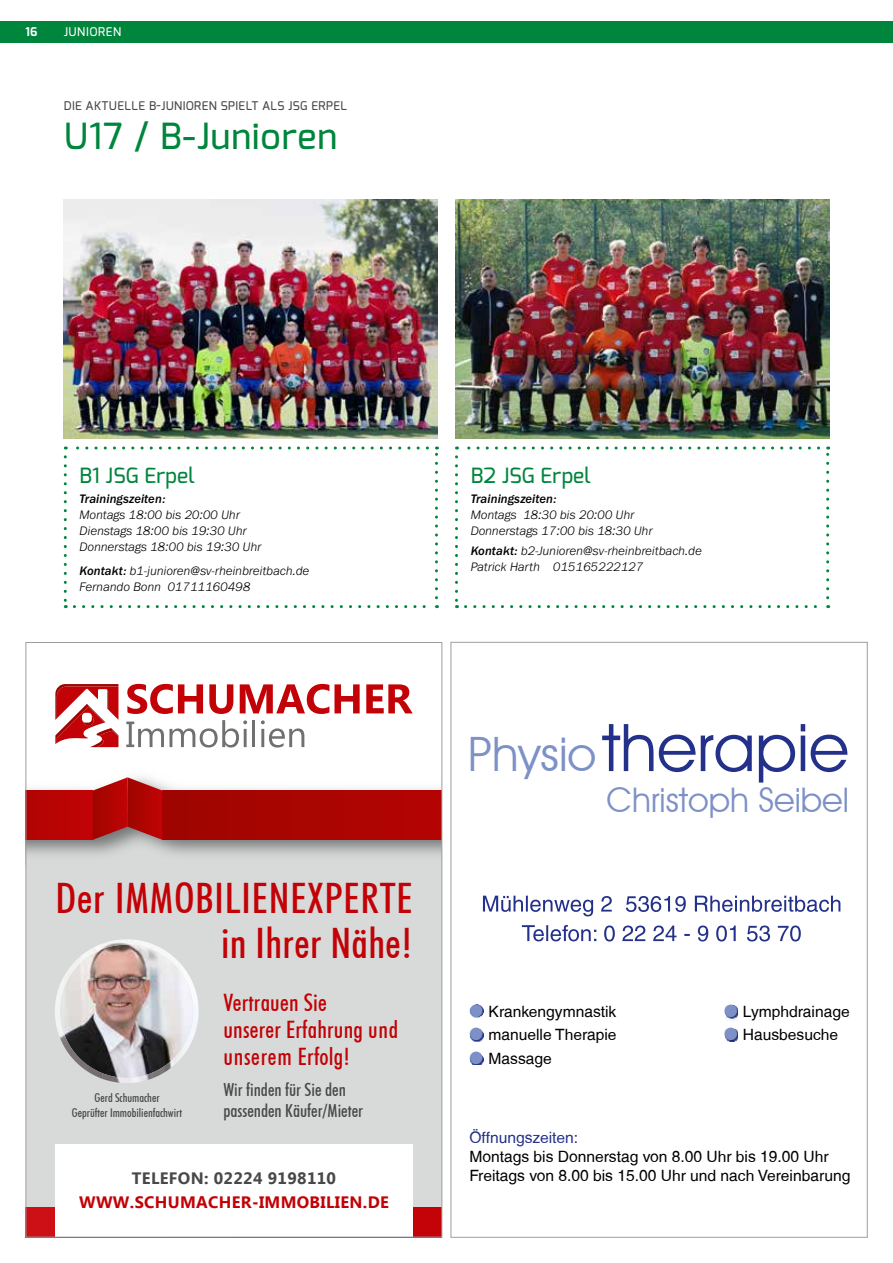
<style>
.page{position:relative;width:893px;height:1263px;background:#fff}
.page>*{position:absolute;margin:0;border:0;box-sizing:border-box;transform-origin:0 0}
.t1{font:66.15px "Avant Garde IT Cby BT";color:#23318a}
.t2{font:500 condensed 42px/45px "Futura BT";letter-spacing:.02em;color:#c20206;text-align:right}
.t3{font:500 36px "Exo";letter-spacing:.03em;color:#00853d}
.t4{font:33.9px "Avant Garde IT Cby BT";color:#7d91c6}
.t5{font:500 condensed 24px/27px "Futura BT";letter-spacing:.01em;color:#c20206}
.t6{font:500 21px "Exo";letter-spacing:.01em;color:#00853d}
.t7{font:500 condensed 18px/21.6px "Futura BT";color:#474847}
.t8{font:700 16.5px "Ebrima";letter-spacing:.02em;color:#c20206}
.t9{font:700 16.5px "Ebrima";letter-spacing:.02em;color:#474847}
.t10{font:15.6px/18.8px "Helvetica";color:#000}
.t11{font:15.6px "Helvetica";color:#23318a}
.t12{font:13.5px/23.7px "Zapf Dingbats IT Cby BT";color:#7d91c6;text-align:justify}
.t13{font:italic 300 12.75px/15.8px "Franklin Gothic URW";letter-spacing:.005em;color:#000}
.t14{font:12.75px "Franklin Gothic URW Med Ita";letter-spacing:.005em;color:#000}
.t15{font:500 condensed 12px/15px "Futura BT";color:#474847;text-align:center}
.t16{font:500 12px "Exo";letter-spacing:.03em;color:#474847}
.t17{font:500 12px "Exo";letter-spacing:.05em;color:#fff}
.t18{font:700 12px "Exo";color:#fff}
.s1{font-family:"Franklin Gothic URW Med Ita";font-weight:400;font-style:normal}
.s2{font-size:47.4px;color:#7d91c6}
</style>
<div class="page">
<div style="left:0;top:21px;width:893px;height:22px;background:#00853d"></div>
<svg style="left:64px;top:457px;width:3px;height:151px"></svg>
<svg style="left:74px;top:605px;width:363px;height:3px"></svg>
<svg style="left:435px;top:446px;width:3px;height:152px"></svg>
<svg style="left:65px;top:446px;width:362px;height:3px"></svg>
<svg style="left:455px;top:457px;width:3px;height:151px"></svg>
<svg style="left:466px;top:605px;width:363px;height:3px"></svg>
<svg style="left:826px;top:446px;width:3px;height:152px"></svg>
<svg style="left:456px;top:446px;width:363px;height:3px"></svg>
<img style="left:64px;top:200px;width:374px;height:238px">
<img style="left:455px;top:200px;width:374px;height:238px">
<img style="left:470px;top:1005px;width:13px;height:60px">
<svg style="left:522px;top:925px;width:279px;height:16px"></svg>
<svg style="left:483px;top:896px;width:357px;height:20px"></svg>
<div style="left:26px;top:812px;width:416px;height:425px;background:#d8dada"></div>
<img style="left:28px;top:783px;width:412px;height:72px">
<div style="left:26px;top:791px;width:67px;height:49px;background:#b90404"></div>
<div style="left:162px;top:791px;width:280px;height:49px;background:#a90501"></div>
<svg style="left:93px;top:777px;width:69px;height:63px;background:#b42e2d"></svg>
<div style="left:26px;top:1207px;width:416px;height:30px;background:#c8090e"></div>
<div style="left:55px;top:1144px;width:358px;height:93px;background:#fff"></div>
<svg style="left:55px;top:684px;width:63px;height:63px"></svg>
<svg style="left:127px;top:684px;width:76px;height:30px"></svg>
<svg style="left:209px;top:684px;width:24px;height:30px"></svg>
<svg style="left:240px;top:684px;width:120px;height:30px"></svg>
<svg style="left:366px;top:684px;width:47px;height:29px"></svg>
<svg style="left:126px;top:720px;width:121px;height:27px"></svg>
<hr style="left:253px;top:720px;width:2px;height:27px;background:#6f7070">
<svg style="left:261px;top:720px;width:43px;height:27px"></svg>
<img style="left:103px;top:987px;width:48px;height:86px">
<img style="left:59px;top:939px;width:135px;height:48px">
<img style="left:55px;top:987px;width:48px;height:92px">
<img style="left:151px;top:987px;width:48px;height:92px">
<img style="left:103px;top:1073px;width:48px;height:10px">
<svg style="left:725px;top:1004px;width:13px;height:37px"></svg>
<p class="t18" style="left:26px;top:24px;width:14px">16</p>
<p class="t17" style="left:64px;top:24px;width:59px">JUNIOREN</p>
<p class="t16" style="left:64px;top:98px;width:285px">DIE AKTUELLE B-JUNIOREN SPIELT ALS JSG ERPEL</p>
<h3 class="t3" style="left:64px;top:113px;width:275px">U17 / B-Junioren</h3>
<h3 class="t6" style="left:80px;top:462px;width:117px">B1 JSG Erpel</h3>
<p class="t14" style="left:80px;top:491px;width:87px">Trainingszeiten:</p>
<p class="t13" style="left:80px;top:507px;width:184px">Montags 18:00 bis 20:00 Uhr<br>Dienstags 18:00 bis 19:30 Uhr<br>Donnerstags 18:00 bis 19:30 Uhr</p>
<p class="t13" style="left:80px;top:562px;width:231px"><span class="s1">Kontakt:</span> b1-junioren@sv-rheinbreitbach.de<br>Fernando Bonn 01711160498</p>
<h2 class="t2" style="left:55px;top:875px;width:359px">Der IMMOBILIENEXPERTE in Ihrer Nähe!</h2>
<h3 class="t5" style="left:223px;top:989px;width:176px">Vertrauen Sie<br>unserer Erfahrung und unserem Erfolg!</h3>
<h3 class="t7" style="left:223px;top:1078px;width:141px">Wir finden für Sie den passenden Käufer/Mieter</h3>
<p class="t15" style="left:72px;top:1090px;width:112px">Gerd Schumacher<br>Geprüfter Immobilienfachwirt</p>
<p class="t9" style="left:132px;top:1166px;width:206px">TELEFON: 02224 9198110</p>
<p class="t8" style="left:79px;top:1190px;width:311px">WWW.SCHUMACHER-IMMOBILIEN.DE</p>
<h3 class="t6" style="left:471px;top:462px;width:122px">B2 JSG Erpel</h3>
<p class="t14" style="left:471px;top:491px;width:87px">Trainingszeiten:</p>
<p class="t13" style="left:471px;top:507px;width:184px">Montags 18:30 bis 20:00 Uhr<br>Donnerstags 17:00 bis 18:30 Uhr</p>
<p class="t13" style="left:471px;top:542px;width:233px"><span class="s1">Kontakt:</span> b2-Junioren@sv-rheinbreitbach.de<br>Patrick Harth 015165222127</p>
<h1 class="t1" style="left:468px;top:707px;width:382px"><span class="s2">Physio</span>therapie</h1>
<h3 class="t4" style="left:607px;top:779px;width:244px">Christoph Seibel</h3>
<p class="t12" style="left:469px;top:999px;width:15px">● ● ●</p>
<p class="t10" style="left:489px;top:1002px;width:129px">Krankengymnastik</p>
<p class="t10" style="left:743px;top:1002px;width:108px">Lymphdrainage</p>
<p class="t10" style="left:489px;top:1025px;width:130px">manuelle Therapie</p>
<p class="t10" style="left:743px;top:1025px;width:97px">Hausbesuche</p>
<p class="t10" style="left:489px;top:1049px;width:65px">Massage</p>
<p class="t11" style="left:469px;top:1129px;width:110px">Öffnungszeiten:</p>
<p class="t10" style="left:469px;top:1147px;width:383px">Montags bis Donnerstag von 8.00 Uhr bis 19.00 Uhr<br>Freitags von 8.00 bis 15.00 Uhr und nach Vereinbarung</p>
</div>
